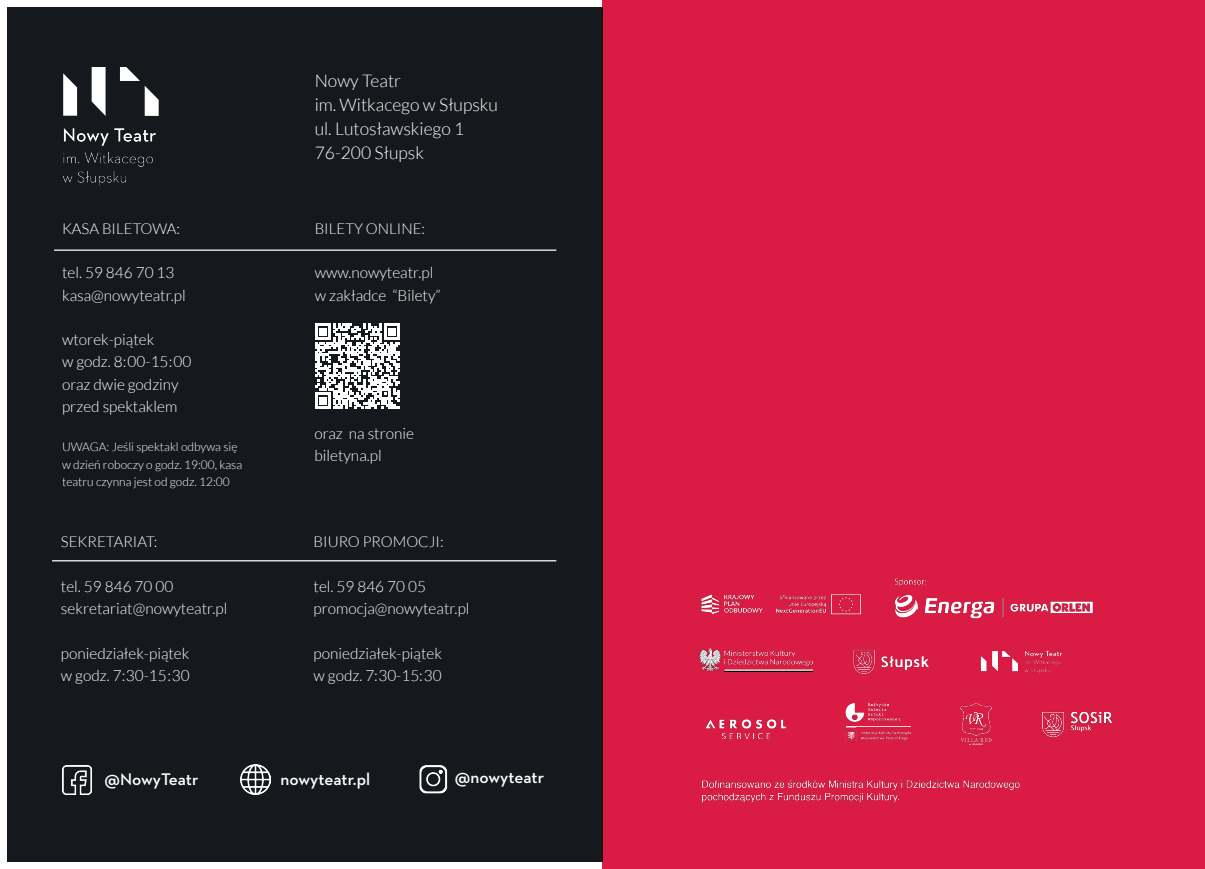
<style>
.page{position:relative;width:1205px;height:869px;background:#fff}
.page>*{position:absolute;margin:0;border:0;box-sizing:border-box;transform-origin:0 0}
.t1{font:300 17.5px "Lato";color:#fff}
.t2{font:600 17.12px "Neutraface 2 Text";letter-spacing:-.005em;color:#fff}
.t3{font:300 15.38px/22.2px "Lato";color:#fff}
.t4{font:300 15px "Lato";color:#fff}
.t5{font:300 12px/17.1px "Lato";color:#fff}
</style>
<div class="page">
<div style="left:602px;top:0;width:603px;height:868px;background:#da1c44"></div>
<div style="left:7px;top:7px;width:595px;height:854px;background:#15181c"></div>
<hr style="left:54px;top:249px;width:502px;height:2px;background:#fff">
<hr style="left:52px;top:560px;width:504px;height:1px;background:#fff">
<svg style="left:315px;top:323px;width:85px;height:85px"></svg>
<img style="left:62px;top:765px;width:29px;height:28px">
<img style="left:240px;top:764px;width:30px;height:29px">
<img style="left:419px;top:765px;width:28px;height:28px">
<img style="left:63px;top:67px;width:96px;height:119px">
<img style="left:699px;top:578px;width:414px;height:225px">
<p class="t4" style="left:62px;top:220px;width:119px">KASA BILETOWA:</p>
<p class="t3" style="left:62px;top:262px;width:114px">tel. 59 846 70 13</p>
<p class="t3" style="left:62px;top:284px;width:125px">kasa@nowyteatr.pl</p>
<p class="t3" style="left:62px;top:328px;width:131px">wtorek-piątek<br>w godz. 8:00-15:00</p>
<p class="t3" style="left:62px;top:373px;width:118px">oraz dwie godziny</p>
<p class="t3" style="left:62px;top:395px;width:117px">przed spektaklem</p>
<p class="t5" style="left:62px;top:438px;width:182px">UWAGA: Jeśli spektakl odbywa się w dzień roboczy o godz. 19:00, kasa teatru czynna jest od godz. 12:00</p>
<p class="t4" style="left:61px;top:533px;width:98px">SEKRETARIAT:</p>
<p class="t3" style="left:61px;top:575px;width:114px">tel. 59 846 70 00</p>
<p class="t3" style="left:61px;top:597px;width:168px">sekretariat@nowyteatr.pl</p>
<p class="t3" style="left:61px;top:642px;width:130px">poniedziałek-piątek</p>
<p class="t3" style="left:61px;top:664px;width:130px">w godz. 7:30-15:30</p>
<p class="t1" style="left:315px;top:71px;width:88px">Nowy Teatr</p>
<p class="t1" style="left:315px;top:95px;width:185px">im. Witkacego w Słupsku</p>
<p class="t1" style="left:315px;top:119px;width:151px">ul. Lutosławskiego 1</p>
<p class="t1" style="left:315px;top:143px;width:111px">76-200 Słupsk</p>
<p class="t4" style="left:315px;top:220px;width:112px">BILETY ONLINE:</p>
<p class="t3" style="left:315px;top:262px;width:120px">www.nowyteatr.pl</p>
<p class="t3" style="left:315px;top:284px;width:127px">w zakładce “Bilety”</p>
<p class="t3" style="left:314px;top:422px;width:101px">oraz na stronie biletyna.pl</p>
<p class="t4" style="left:314px;top:533px;width:132px">BIURO PROMOCJI:</p>
<p class="t3" style="left:314px;top:575px;width:114px">tel. 59 846 70 05</p>
<p class="t3" style="left:314px;top:597px;width:157px">promocja@nowyteatr.pl</p>
<p class="t3" style="left:314px;top:641px;width:130px">poniedziałek-piątek</p>
<p class="t3" style="left:314px;top:664px;width:130px">w godz. 7:30-15:30</p>
<p class="t2" style="left:105px;top:767px;width:95px">@NowyTeatr</p>
<p class="t2" style="left:280px;top:767px;width:91px">nowyteatr.pl</p>
<p class="t2" style="left:455px;top:765px;width:91px">@nowyteatr</p>
</div>
